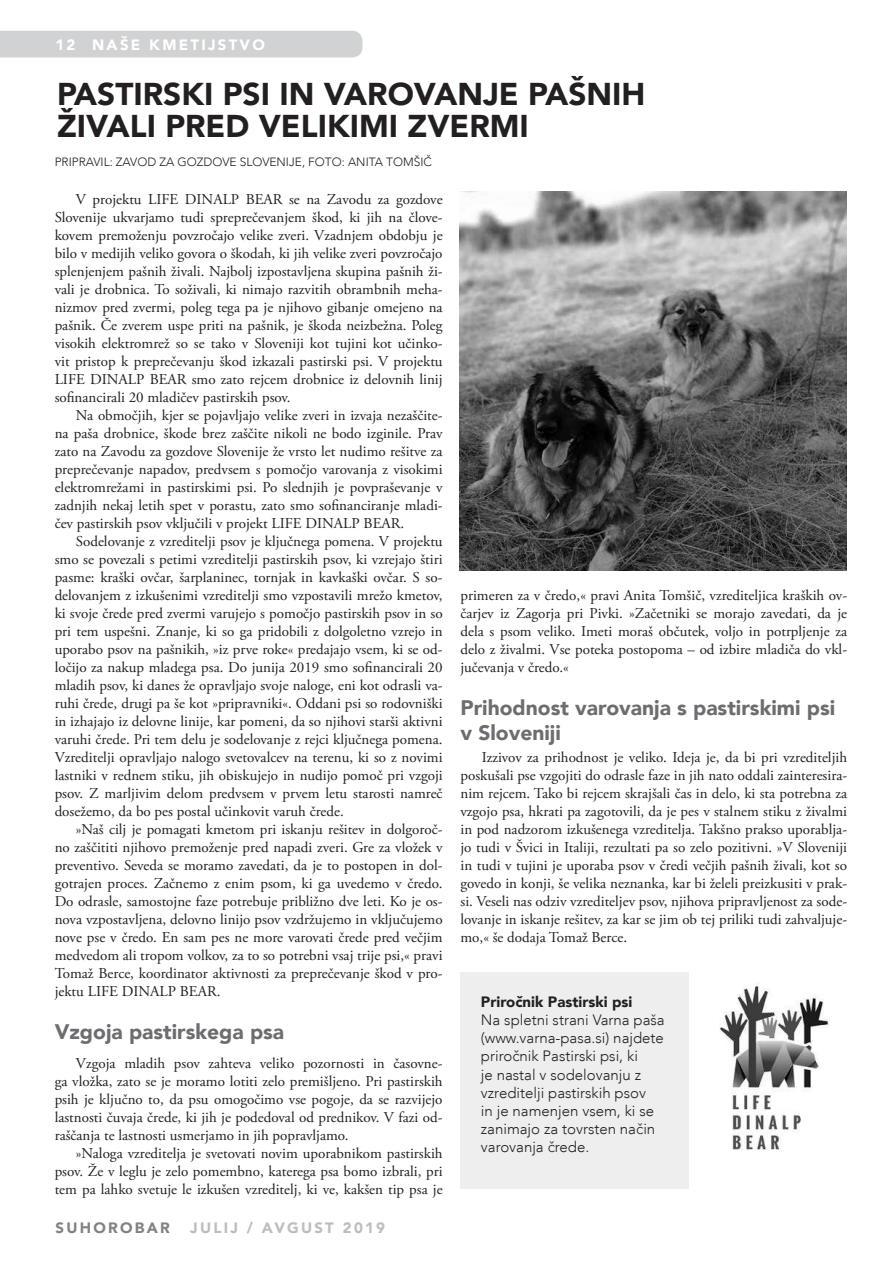
<style>
.page{position:relative;width:893px;height:1263px;background:#fff}
.page>*{position:absolute;margin:0;border:0;box-sizing:border-box;transform-origin:0 0}
.t1{font:900 31.5px/31.5px "Avenir LT";color:#231f20}
.t2{font:900 21px/25.2px "Avenir LT";color:#6c6d70}
.t3{font:15px/18px "Adobe Garamond Pro";color:#231f20;text-align:justify}
.t4{font:300 15px/18px "Avenir LT";color:#231f20}
.t5{font:900 15px "Avenir LT";color:#231f20}
.t6{font:900 15px "Avenir LT";letter-spacing:.15em;color:#bcbdc0}
.t7{font:900 15px "Avenir LT";letter-spacing:.15em;color:#fff}
.t8{font:900 15px "Avenir LT";letter-spacing:.15em;color:#808285}
.t9{font:300 12px "Avenir LT";color:#231f20}
</style>
<div class="page">
<div style="left:0;top:31px;width:362px;height:26px;background:#d1d2d4"></div>
<div style="left:460px;top:972px;width:229px;height:216px;background:#eeeeef"></div>
<img style="left:460px;top:192px;width:386px;height:379px">
<img style="left:719px;top:986px;width:111px;height:164px">
<p class="t7" style="left:55px;top:36px;width:211px">12 NAŠE KMETIJSTVO</p>
<h1 class="t1" style="left:57px;top:78px;width:590px">PASTIRSKI PSI IN VAROVANJE PAŠNIH<br>ŽIVALI PRED VELIKIMI ZVERMI</h1>
<p class="t9" style="left:55px;top:155px;width:379px">PRIPRAVIL: ZAVOD ZA GOZDOVE SLOVENIJE, FOTO: ANITA TOMŠIČ</p>
<p class="t3" style="left:55px;top:190px;width:389px;text-indent:21px">V projektu LIFE DINALP BEAR se na Zavodu za gozdove Slovenije ukvarjamo tudi spreprečevanjem škod, ki jih na člove&shy;kovem premoženju povzročajo velike zveri. Vzadnjem obdobju je bilo v medijih veliko govora o škodah, ki jih velike zveri povzročajo splenjenjem pašnih živali. Najbolj izpostavljena skupina pašnih ži&shy;vali je drobnica. To soživali, ki nimajo razvitih obrambnih meha&shy;nizmov pred zvermi, poleg tega pa je njihovo gibanje omejeno na pašnik. Če zverem uspe priti na pašnik, je škoda neizbežna. Poleg visokih elektromrež so se tako v Sloveniji kot tujini kot učinko&shy;vit pristop k preprečevanju škod izkazali pastirski psi. V projektu LIFE DINALP BEAR smo zato rejcem drobnice iz delovnih linij sofinancirali 20 mladičev pastirskih psov.</p>
<p class="t3" style="left:55px;top:406px;width:389px;text-indent:21px">Na območjih, kjer se pojavljajo velike zveri in izvaja nezaščite&shy;na paša drobnice, škode brez zaščite nikoli ne bodo izginile. Prav zato na Zavodu za gozdove Slovenije že vrsto let nudimo rešitve za preprečevanje napadov, predvsem s pomočjo varovanja z visokimi elektromrežami in pastirskimi psi. Po slednjih je povpraševanje v zadnjih nekaj letih spet v porastu, zato smo sofinanciranje mladi&shy;čev pastirskih psov vključili v projekt LIFE DINALP BEAR.</p>
<p class="t3" style="left:55px;top:532px;width:389px;text-indent:21px">Sodelovanje z vzreditelji psov je ključnega pomena. V projektu smo se povezali s petimi vzreditelji pastirskih psov, ki vzrejajo štiri pasme: kraški ovčar, šarplaninec, tornjak in kavkaški ovčar. S so&shy;delovanjem z izkušenimi vzreditelji smo vzpostavili mrežo kmetov, ki svoje črede pred zvermi varujejo s pomočjo pastirskih psov in so pri tem uspešni. Znanje, ki so ga pridobili z dolgoletno vzrejo in uporabo psov na pašnikih, »iz prve roke« predajajo vsem, ki se od&shy;ločijo za nakup mladega psa. Do junija 2019 smo sofinancirali 20 mladih psov, ki danes že opravljajo svoje naloge, eni kot odrasli va&shy;ruhi črede, drugi pa še kot »pripravniki«. Oddani psi so rodovniški in izhajajo iz delovne linije, kar pomeni, da so njihovi starši aktivni varuhi črede. Pri tem delu je sodelovanje z rejci ključnega pomena.<br>Vzreditelji opravljajo nalogo svetovalcev na terenu, ki so z novimi lastniki v rednem stiku, jih obiskujejo in nudijo pomoč pri vzgoji psov. Z marljivim delom predvsem v prvem letu starosti namreč dosežemo, da bo pes postal učinkovit varuh črede.</p>
<p class="t3" style="left:55px;top:820px;width:389px;text-indent:21px">»Naš cilj je pomagati kmetom pri iskanju rešitev in dolgoroč&shy;no zaščititi njihovo premoženje pred napadi zveri. Gre za vložek v preventivo. Seveda se moramo zavedati, da je to postopen in dol&shy;gotrajen proces. Začnemo z enim psom, ki ga uvedemo v čredo.<br>Do odrasle, samostojne faze potrebuje približno dve leti. Ko je os&shy;nova vzpostavljena, delovno linijo psov vzdržujemo in vključujemo nove pse v čredo. En sam pes ne more varovati črede pred večjim medvedom ali tropom volkov, za to so potrebni vsaj trije psi,« pravi Tomaž Berce, koordinator aktivnosti za preprečevanje škod v pro&shy;jektu LIFE DINALP BEAR.</p>
<h2 class="t2" style="left:55px;top:1019px;width:231px">Vzgoja pastirskega psa</h2>
<p class="t3" style="left:55px;top:1054px;width:389px;text-indent:21px">Vzgoja mladih psov zahteva veliko pozornosti in časovne&shy;ga vložka, zato se je moramo lotiti zelo premišljeno. Pri pastirskih psih je ključno to, da psu omogočimo vse pogoje, da se razvijejo lastnosti čuvaja črede, ki jih je podedoval od prednikov. V fazi od&shy;raščanja te lastnosti usmerjamo in jih popravljamo.</p>
<p class="t3" style="left:55px;top:1144px;width:389px;text-indent:21px">»Naloga vzreditelja je svetovati novim uporabnikom pastirskih psov. Že v leglu je zelo pomembno, katerega psa bomo izbrali, pri tem pa lahko svetuje le izkušen vzreditelj, ki ve, kakšen tip psa je</p>
<p class="t3" style="left:460px;top:586px;width:388px">primeren za v čredo,« pravi Anita Tomšič, vzrediteljica kraških ov&shy;čarjev iz Zagorja pri Pivki. »Začetniki se morajo zavedati, da je dela s psom veliko. Imeti moraš občutek, voljo in potrpljenje za delo z živalmi. Vse poteka postopoma – od izbire mladiča do vkl&shy;jučevanja v čredo.«</p>
<h2 class="t2" style="left:460px;top:695px;width:376px">Prihodnost varovanja s pastirskimi psi v Sloveniji</h2>
<p class="t3" style="left:460px;top:748px;width:388px;text-indent:21px">Izzivov za prihodnost je veliko. Ideja je, da bi pri vzrediteljih poskušali pse vzgojiti do odrasle faze in jih nato oddali zainteresira&shy;nim rejcem. Tako bi rejcem skrajšali čas in delo, ki sta potrebna za vzgojo psa, hkrati pa zagotovili, da je pes v stalnem stiku z živalmi in pod nadzorom izkušenega vzreditelja. Takšno prakso uporablja&shy;jo tudi v Švici in Italiji, rezultati pa so zelo pozitivni. »V Sloveniji in tudi v tujini je uporaba psov v čredi večjih pašnih živali, kot so govedo in konji, še velika neznanka, kar bi želeli preizkusiti v prak&shy;si. Veseli nas odziv vzrediteljev psov, njihova pripravljenost za sode&shy;lovanje in iskanje rešitev, za kar se jim ob tej priliki tudi zahvaljuje&shy;mo,« še dodaja Tomaž Berce.</p>
<p class="t5" style="left:481px;top:993px;width:153px">Priročnik Pastirski psi</p>
<p class="t4" style="left:481px;top:1011px;width:185px">Na spletni strani Varna paša (www.varna-pasa.si) najdete priročnik Pastirski psi, ki<br>je nastal v sodelovanju z vzreditelji pastirskih psov<br>in je namenjen vsem, ki se zanimajo za tovrsten način varovanja črede.</p>
<p class="t8" style="left:56px;top:1219px;width:116px">SUHOROBAR</p>
<p class="t6" style="left:190px;top:1219px;width:196px">JULIJ / AVGUST 2019</p>
</div>
